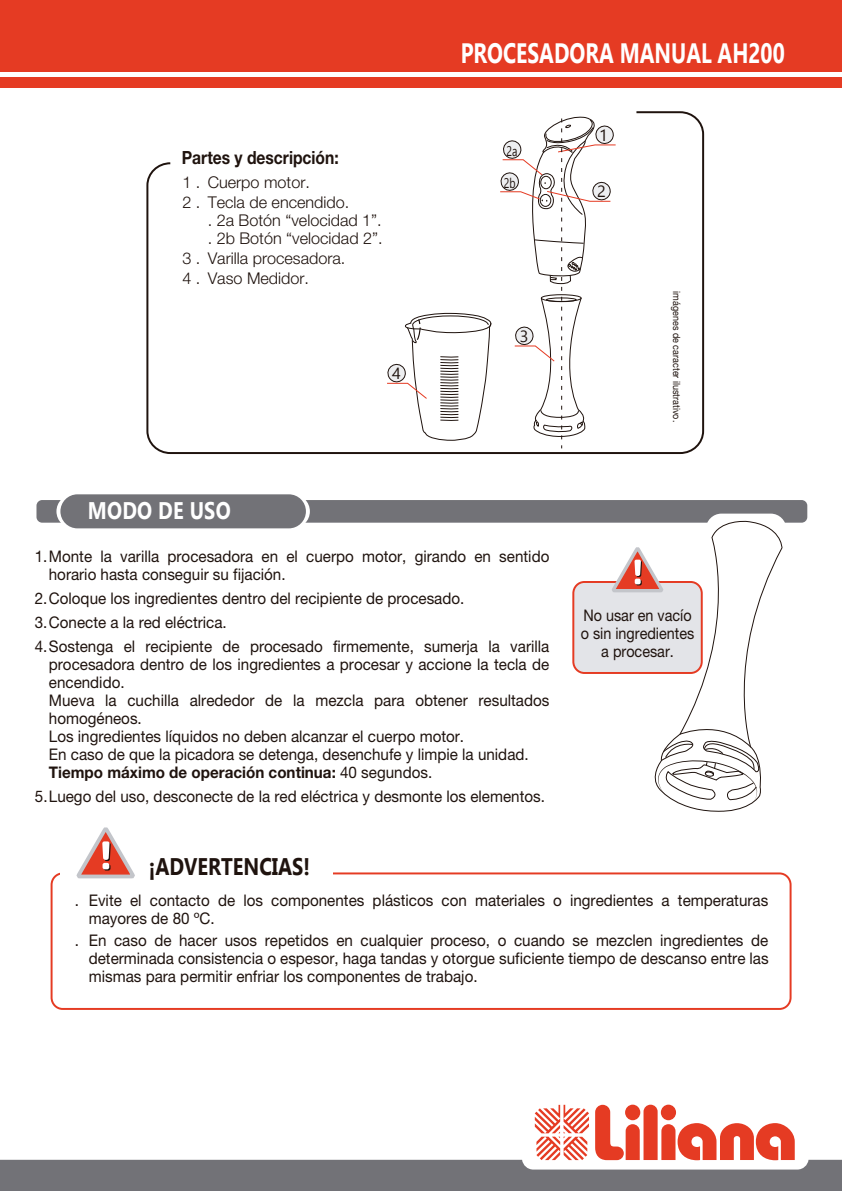
<style>
.page{position:relative;width:842px;height:1191px;background:#fff}
.page>*{position:absolute;margin:0;border:0;box-sizing:border-box;transform-origin:0 0}
.t1{font:700 28px "Gadugi";color:#fff;scale:.75 1}
.t2{font:700 24px "Gadugi";color:#1f130e;scale:.83 1}
.t3{font:700 24px "Gadugi";letter-spacing:.01em;color:#fff;scale:.83 1}
.t4{font:700 18.2px "Helvetica Neue";color:#1f130e;scale:.86 1}
.t5{font:300 16.2px/20px "Helvetica Neue";color:#1f130e}
.t6{font:16.2px "Gadugi";color:#1f130e}
.t7{font:16px/18px "Helvetica Neue";color:#1f130e;scale:.95 1}
.t8{font:16px/18px "Helvetica Neue";color:#1f130e;text-align:center;scale:.9 1}
.t9{font:14px "Gadugi";color:#1f130e;scale:.75 1}
.t10{font:10px "Helvetica Neue";color:#1f130e;scale:.9 1}
.s1{font-weight:700}
</style>
<div class="page">
<div style="left:0;top:0;width:842px;height:71px;background:#e53b23"></div>
<div style="left:0;top:77px;width:842px;height:10px;background:#e53b23"></div>
<svg style="left:0;top:1104px;width:842px;height:87px"></svg>
<svg style="left:146px;top:111px;width:559px;height:343px"></svg>
<svg style="left:384px;top:115px;width:234px;height:333px"></svg>
<div style="left:573px;top:582px;width:129px;height:91px;background:#e3e4e8;border-radius:11px"></div>
<div style="left:572px;top:581px;width:131px;height:93px;border:2px solid #e53b23;border-radius:11px"></div>
<div style="left:36px;top:500px;width:771px;height:22px;background:#727277;border-radius:6px"></div>
<svg style="left:56px;top:494px;width:254px;height:34px"></svg>
<div style="left:60px;top:494px;width:246px;height:34px;background:#727277;border-radius:17px"></div>
<div style="left:51px;top:872px;width:740px;height:138px;border:2px solid #e53b23;border-radius:11px"></div>
<div style="left:60px;top:867px;width:273px;height:9px;background:#fff"></div>
<svg style="left:76px;top:827px;width:59px;height:52px"></svg>
<div style="left:706px;top:513px;width:80px;height:32px;background:#fff;border-radius:16px"></div>
<svg style="left:610px;top:519px;width:173px;height:293px"></svg>
<h1 class="t1" style="left:461px;top:36px;width:434px">PROCESADORA MANUAL AH200</h1>
<p class="t4" style="left:182px;top:147px;width:184px">Partes y descripción:</p>
<p class="t5" style="left:182px;top:172px;width:168px">1 . Cuerpo motor.<br>2 . Tecla de encendido.</p>
<p class="t5" style="left:208px;top:211px;width:176px;line-height:18px">. 2a Botón “velocidad 1”. . 2b Botón “velocidad 2”.</p>
<p class="t5" style="left:182px;top:248px;width:165px">3 . Varilla procesadora.<br>4 . Vaso Medidor.</p>
<p class="t6" style="left:392px;top:363px;width:10px">4</p>
<p class="t9" style="left:506px;top:142px;width:16px">2a</p>
<p class="t9" style="left:504px;top:174px;width:17px">2b</p>
<p class="t6" style="left:520px;top:326px;width:10px">3</p>
<p class="t6" style="left:599px;top:125px;width:10px">1</p>
<p class="t6" style="left:597px;top:181px;width:10px">2</p>
<p class="t10" style="left:682px;top:291px;width:147px;rotate:90deg">imágenes de caracter ilustrativo.</p>
<h2 class="t3" style="left:88px;top:496px;width:174px">MODO DE USO</h2>
<p class="t7" style="left:49px;top:547px;width:528px;text-indent:-14px">1.Monte la varilla procesadora en el cuerpo motor, girando en sentido horario hasta conseguir su fijación.</p>
<p class="t7" style="left:35px;top:586px;width:454px;line-height:24px">2.Coloque los ingredientes dentro del recipiente de procesado.<br>3.Conecte a la red eléctrica.</p>
<p class="t7" style="left:49px;top:637px;width:528px;text-indent:-14px">4. Sostenga el recipiente de procesado firmemente, sumerja la varilla procesadora dentro de los ingredientes a procesar y accione la tecla de encendido.<br>Mueva la cuchilla alrededor de la mezcla para obtener resultados homogéneos.<br>Los ingredientes líquidos no deben alcanzar el cuerpo motor.<br>En caso de que la picadora se detenga, desenchufe y limpie la unidad.<br><span class="s1">Tiempo máximo de operación continua:</span> 40 segundos.</p>
<p class="t7" style="left:35px;top:787px;width:538px">5.Luego del uso, desconecte de la red eléctrica y desmonte los elementos.</p>
<h2 class="t2" style="left:149px;top:852px;width:196px">¡ADVERTENCIAS!</h2>
<p class="t8" style="left:581px;top:606px;width:128px">No usar en vacío o sin ingredientes a procesar.</p>
<p class="t7" style="left:89px;top:890px;width:717px;text-indent:-14px">. Evite el contacto de los componentes plásticos con materiales o ingredientes a temperaturas mayores de 80 ºC.</p>
<p class="t7" style="left:89px;top:930px;width:717px;text-align:justify;text-indent:-14px">. En caso de hacer usos repetidos en cualquier proceso, o cuando se mezclen ingredientes de determinada consistencia o espesor, haga tandas y otorgue suficiente tiempo de descanso entre las mismas para permitir enfriar los componentes de trabajo.</p>
</div>
